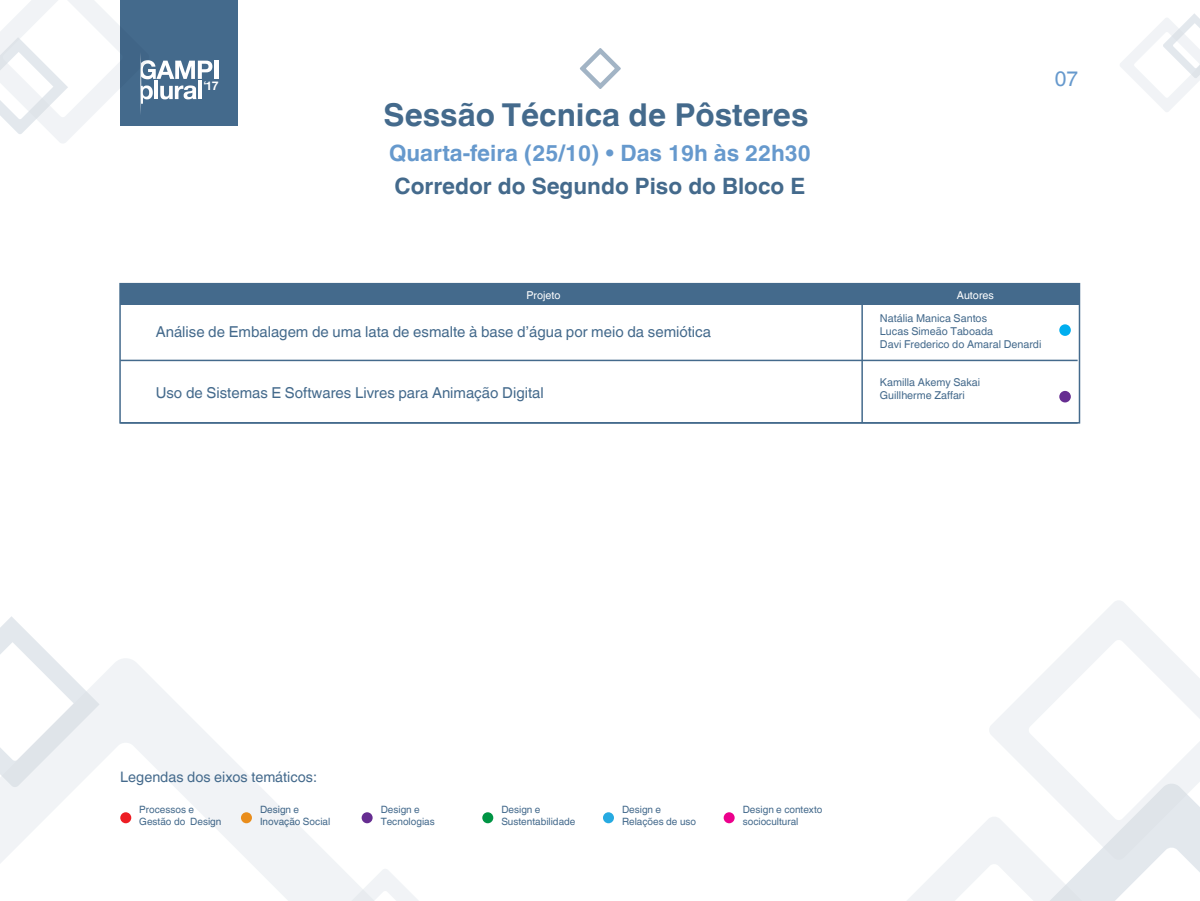
<style>
.page{position:relative;width:1200px;height:901px;background:#fff}
.page>*{position:absolute;margin:0;border:0;box-sizing:border-box;transform-origin:0 0}
.t1{font:700 31.5px "Helvetica World";color:#446a8c}
.t2{font:700 22.5px "Helvetica World";color:#6699cd}
.t3{font:700 22.5px "Helvetica World";color:#446a8c}
.t4{font:21px "Helvetica World";color:#6699cd}
.t5{font:15px "Helvetica World";color:#446a8c}
.t6{font:14.4px "Helvetica World";color:#446a8c}
.t7{font:700 12px "Helvetica World";color:#fff}
.t8{font:10.8px/12.9px "Helvetica World";color:#446a8c}
.t9{font:10.8px "Helvetica World";color:#fff}
.t10{font:10.05px/12px "Helvetica World";color:#446a8c}
</style>
<div class="page">
<div style="left:482px;top:812px;width:11px;height:11px;background:#009444;border-radius:50%"></div>
<div style="left:603px;top:812px;width:11px;height:11px;background:#27aae1;border-radius:50%"></div>
<div style="left:724px;top:812px;width:11px;height:11px;background:#ec008c;border-radius:50%"></div>
<svg style="left:580px;top:48px;width:41px;height:41px"></svg>
<div style="left:120px;top:0;width:118px;height:125px;background:#446a8c"></div>
<hr style="left:214px;top:61px;width:4px;height:18px;background:#fff">
<svg style="left:0;top:658px;width:373px;height:242px"></svg>
<svg style="left:312px;top:868px;width:105px;height:32px"></svg>
<svg style="left:0;top:616px;width:100px;height:170px"></svg>
<svg style="left:1120px;top:13px;width:80px;height:99px"></svg>
<svg style="left:0;top:0;width:212px;height:143px"></svg>
<svg style="left:908px;top:819px;width:292px;height:81px"></svg>
<svg style="left:989px;top:601px;width:211px;height:258px"></svg>
<div style="left:120px;top:283px;width:959px;height:22px;background:#446a8c"></div>
<hr style="left:120px;top:359px;width:958px;height:2px;background:#446a8c">
<hr style="left:120px;top:422px;width:958px;height:1px;background:#446a8c">
<hr style="left:861px;top:283px;width:2px;height:139px;background:#446a8c">
<div style="left:1059px;top:324px;width:12px;height:12px;background:#00aeef;border-radius:50%"></div>
<div style="left:1059px;top:391px;width:12px;height:11px;background:#662d91;border-radius:50%"></div>
<p class="t7" style="left:203px;top:78px;width:17px">‘17</p>
<h3 class="t4" style="left:1055px;top:66px;width:25px">07</h3>
<h1 class="t1" style="left:384px;top:96px;width:426px">Sessão Técnica de Pôsteres</h1>
<h2 class="t2" style="left:389px;top:140px;width:423px">Quarta-feira (25/10) • Das 19h às 22h30</h2>
<h2 class="t3" style="left:395px;top:173px;width:412px">Corredor do Segundo Piso do Bloco E</h2>
<p class="t9" style="left:527px;top:288px;width:35px">Projeto</p>
<p class="t9" style="left:957px;top:288px;width:39px">Autores</p>
<h3 class="t5" style="left:156px;top:323px;width:557px">Análise de Embalagem de uma lata de esmalte à base d’água por meio da semiótica</h3>
<p class="t8" style="left:880px;top:312px;width:163px">Natália Manica Santos<br>Lucas Simeão Taboada<br>Davi Frederico do Amaral Denardi</p>
<h3 class="t5" style="left:156px;top:383px;width:389px">Uso de Sistemas E Softwares Livres para Animação Digital</h3>
<p class="t8" style="left:880px;top:375px;width:102px">Kamilla Akemy Sakai<br>Guillherme Zaffari</p>
<h3 class="t6" style="left:120px;top:767px;width:198px">Legendas dos eixos temáticos:</h3>
<p class="t10" style="left:139px;top:803px;width:84px">Processos e<br>Gestão do Design</p>
<p class="t10" style="left:260px;top:803px;width:72px">Design e<br>Inovação Social</p>
<p class="t10" style="left:381px;top:803px;width:56px">Design e<br>Tecnologias</p>
<p class="t10" style="left:501px;top:803px;width:76px">Design e<br>Sustentabilidade</p>
<p class="t10" style="left:622px;top:803px;width:76px">Design e<br>Relações de uso</p>
<p class="t10" style="left:743px;top:803px;width:81px">Design e contexto sociocultural</p>
</div>
